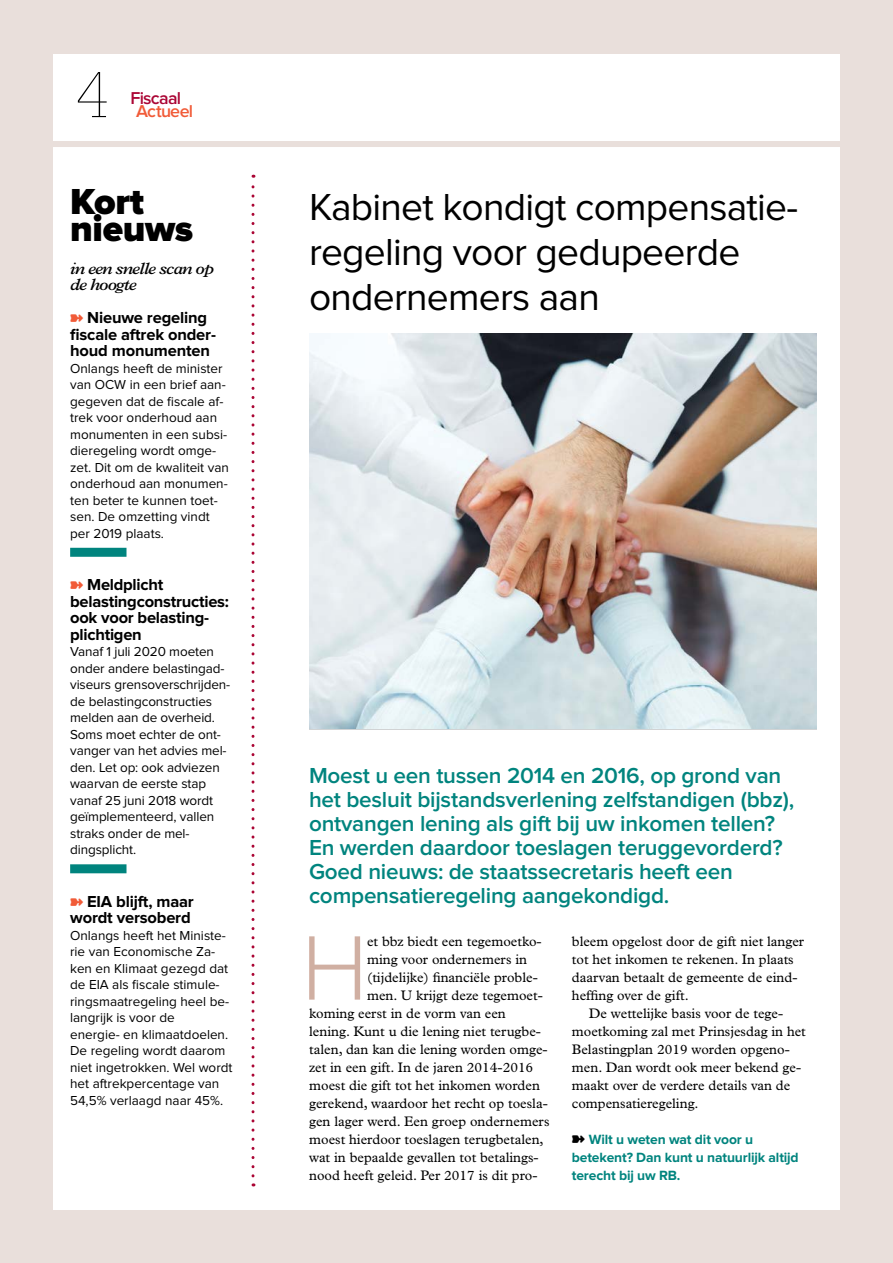
<style>
.page{position:relative;width:893px;height:1263px;background:#e9dfdb}
.page>*{position:absolute;margin:0;border:0;box-sizing:border-box;transform-origin:0 0}
.t1{font:300 94.8px "Proxima Nova";color:#d0afa2}
.t2{font:100 63px "Glypha LT Std";color:#000}
.t3{font:39px/45px "Proxima Nova";letter-spacing:-.02em;color:#000}
.t4{font:900 37.5px/27px "Proxima Nova";letter-spacing:-.01em;color:#000}
.t5{font:600 22.5px/24px "Proxima Nova";letter-spacing:-.01em;color:#00847e}
.t6{font:600 17.85px/13.2px "Proxima Nova";letter-spacing:-.04em;color:#ab0635}
.t7{font:700 16.5px/16.5px "Proxima Nova";letter-spacing:-.01em;color:#000;text-align:center}
.t8{font:italic 600 16.5px/16.5px "Plantin Std";letter-spacing:-.05em;color:#000}
.t9{font:13.8px "Plantin Std";color:#000}
.t10{font:700 13.8px/18px "Proxima Nova";letter-spacing:-.01em;color:#00847e}
.t11{font:13.5px/16.5px "Proxima Nova";color:#000}
.s1{color:#f15b38}
</style>
<div class="page">
<div style="left:53px;top:54px;width:787px;height:1156px;background:#fff"></div>
<div style="left:0;top:141px;width:893px;height:6px;background:#e9dfdb"></div>
<svg style="left:251px;top:175px;width:3px;height:1001px"></svg>
<div style="left:70px;top:548px;width:56px;height:9px;background:#00847e"></div>
<div style="left:70px;top:864px;width:56px;height:9px;background:#00847e"></div>
<img style="left:309px;top:333px;width:507px;height:396px">
<p class="t2" style="left:77px;top:58px;width:33px">4</p>
<p class="t6" style="left:136px;top:92px;width:59px;text-indent:-6px">Fiscaal<br><span class="s1">Actueel</span></p>
<p class="t4" style="left:70px;top:189px;width:125px">Kort nieuws</p>
<p class="t8" style="left:70px;top:260px;width:145px">in een snelle scan op de hoogte</p>
<p class="t7" style="left:70px;top:310px;width:147px">Nieuwe regeling fiscale aftrek onder&shy;houd monumenten</p>
<p class="t11" style="left:70px;top:360px;width:160px">Onlangs heeft de minister van OCW in een brief aan&shy;gegeven dat de fiscale af&shy;trek voor onderhoud aan monumenten in een subsi&shy;dieregeling wordt omge&shy;zet. Dit om de kwaliteit van onderhoud aan monumen&shy;ten beter te kunnen toet&shy;sen. De omzetting vindt per 2019 plaats.</p>
<p class="t7" style="left:70px;top:577px;width:160px;text-align:left;text-indent:17px">Meldplicht belastingconstructies: ook voor belasting&shy;plichtigen</p>
<p class="t11" style="left:70px;top:644px;width:162px">Vanaf 1 juli 2020 moeten onder andere belastingad&shy;viseurs grensoverschrijden&shy;de belastingconstructies melden aan de overheid.<br>Soms moet echter de ont&shy;vanger van het advies mel&shy;den. Let op: ook adviezen waarvan de eerste stap vanaf 25 juni 2018 wordt geïmplementeerd, vallen straks onder de mel&shy;dingsplicht.</p>
<p class="t7" style="left:70px;top:894px;width:125px;text-align:right">EIA blijft, maar wordt versoberd</p>
<p class="t11" style="left:70px;top:927px;width:164px">Onlangs heeft het Ministe&shy;rie van Economische Za&shy;ken en Klimaat gezegd dat de EIA als fiscale stimule&shy;ringsmaatregeling heel be&shy;langrijk is voor de<br>energie- en klimaatdoelen.<br>De regeling wordt daarom niet ingetrokken. Wel wordt het aftrekpercentage van<br>54,5% verlaagd naar 45%.</p>
<p class="t3" style="left:309px;top:186px;width:491px">Kabinet kondigt compensatie&shy;regeling voor gedupeerde ondernemers aan</p>
<p class="t5" style="left:309px;top:765px;width:487px">Moest u een tussen 2014 en 2016, op grond van het besluit bijstandsverlening zelfstandigen (bbz), ontvangen lening als gift bij uw inkomen tellen?<br>En werden daardoor toeslagen teruggevorderd?<br>Goed nieuws: de staatssecretaris heeft een compensatieregeling aangekondigd.</p>
<p class="t1" style="left:301px;top:925px;width:68px">H</p>
<p class="t9" style="left:367px;top:933px;width:176px">et bbz biedt een tegemoetko-</p>
<p class="t9" style="left:572px;top:933px;width:234px">bleem opgelost door de gift niet langer</p>
<p class="t9" style="left:572px;top:951px;width:223px">tot het inkomen te rekenen. In plaats</p>
<p class="t9" style="left:572px;top:969px;width:227px">daarvan betaalt de gemeente de eind-</p>
<p class="t9" style="left:572px;top:987px;width:118px">heffing over de gift.</p>
<p class="t9" style="left:589px;top:1005px;width:196px">De wettelijke basis voor de tege-</p>
<p class="t9" style="left:572px;top:1023px;width:236px">moetkoming zal met Prinsjesdag in het</p>
<p class="t9" style="left:572px;top:1041px;width:219px">Belastingplan 2019 worden opgeno-</p>
<p class="t9" style="left:572px;top:1059px;width:231px">men. Dan wordt ook meer bekend ge-</p>
<p class="t9" style="left:572px;top:1077px;width:220px">maakt over de verdere details van de</p>
<p class="t9" style="left:572px;top:1095px;width:128px">compensatieregeling.</p>
<p class="t10" style="left:572px;top:1130px;width:228px;text-indent:17px">Wilt u weten wat dit voor u betekent? Dan kunt u natuurlijk altijd terecht bij uw RB.</p>
<p class="t9" style="left:367px;top:951px;width:162px">ming voor ondernemers in</p>
<p class="t9" style="left:367px;top:969px;width:172px">(tijdelijke) financiële proble-</p>
<p class="t9" style="left:367px;top:987px;width:177px">men. U krijgt deze tegemoet-</p>
<p class="t9" style="left:309px;top:1005px;width:198px">koming eerst in de vorm van een</p>
<p class="t9" style="left:309px;top:1023px;width:233px">lening. Kunt u die lening niet terugbe-</p>
<p class="t9" style="left:309px;top:1041px;width:240px">talen, dan kan die lening worden omge-</p>
<p class="t9" style="left:309px;top:1059px;width:226px">zet in een gift. In de jaren 2014-2016</p>
<p class="t9" style="left:309px;top:1077px;width:232px">moest die gift tot het inkomen worden</p>
<p class="t9" style="left:309px;top:1095px;width:240px">gerekend, waardoor het recht op toesla-</p>
<p class="t9" style="left:309px;top:1113px;width:242px">gen lager werd. Een groep ondernemers</p>
<p class="t9" style="left:309px;top:1131px;width:236px">moest hierdoor toeslagen terugbetalen,</p>
<p class="t9" style="left:309px;top:1149px;width:231px">wat in bepaalde gevallen tot betalings-</p>
<p class="t9" style="left:309px;top:1167px;width:230px">nood heeft geleid. Per 2017 is dit pro-</p>
</div>
